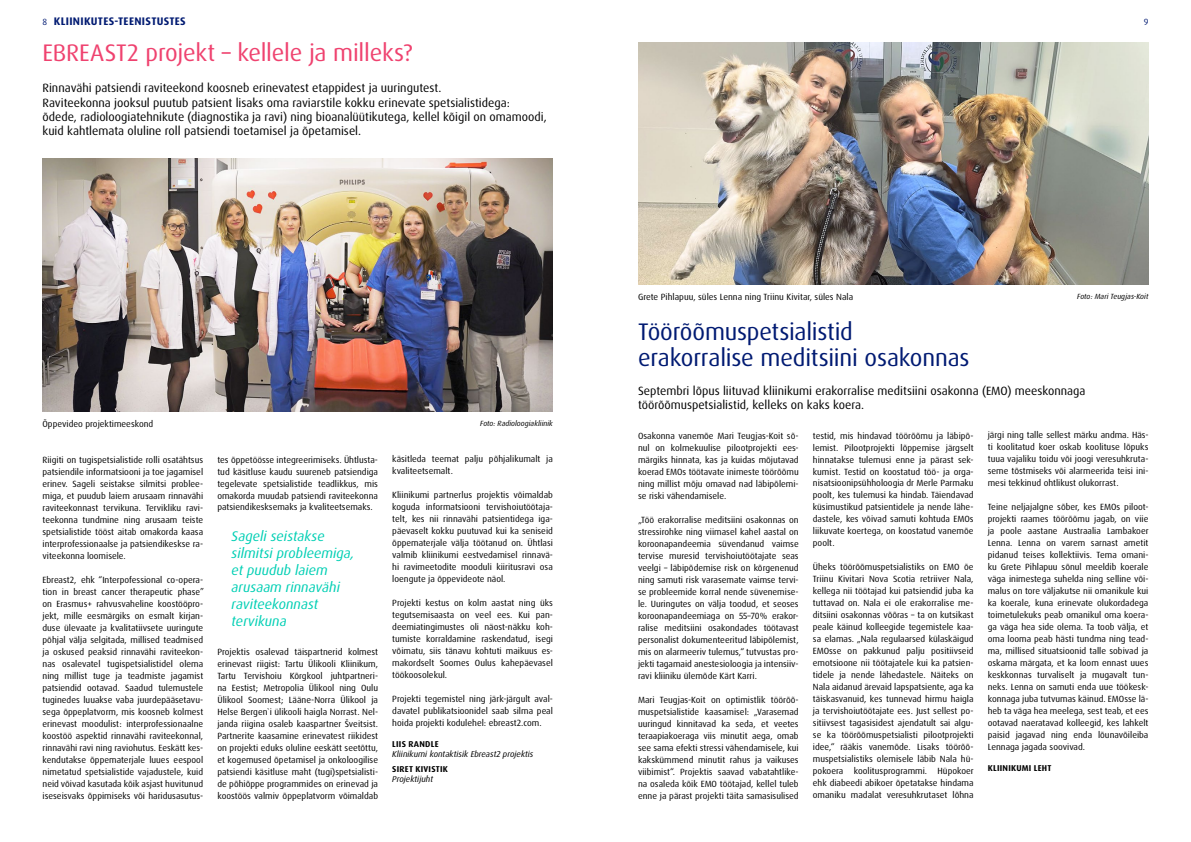
<style>
.page{position:relative;width:1191px;height:842px;background:#fff}
.page>*{position:absolute;margin:0;border:0;box-sizing:border-box;transform-origin:0 0}
.t1{font:24px/26px "Dax Pro";letter-spacing:-.005em;color:#001a72}
.t2{font:24px "Dax Pro";letter-spacing:-.01em;color:#ef426f}
.t3{font:italic 14px/17px "Dax Pro";color:#00cfb4}
.t4{font:12px/14.4px "Dax Pro";color:#000}
.t5{font:700 11px "Dax Pro";letter-spacing:.025em;color:#001a72}
.t6{font:9px/12px "Dax Pro";color:#000;text-align:justify}
.t7{font:9px "Dax Pro";color:#001a72}
.t8{font:italic 8.5px "Dax Pro";color:#000}
.t9{font:700 8.5px "Dax Pro";letter-spacing:.03em;color:#000}
.t10{font:italic 7.5px "Dax Pro";color:#000}
</style>
<div class="page">
<img style="left:43px;top:158px;width:510px;height:253px">
<img style="left:638px;top:43px;width:510px;height:242px">
<p class="t5" style="left:54px;top:14px;width:133px">KLIINIKUTES-TEENISTUSTES</p>
<h1 class="t2" style="left:43px;top:38px;width:371px">EBREAST2 projekt – kellele ja milleks?</h1>
<p class="t7" style="left:43px;top:16px;width:6px">8</p>
<p class="t7" style="left:1143px;top:16px;width:6px">9</p>
<p class="t4" style="left:43px;top:81px;width:506px">Rinnavähi patsiendi raviteekond koosneb erinevatest etappidest ja uuringutest.<br>Raviteekonna jooksul puutub patsient lisaks oma raviarstile kokku erinevate spetsialistidega: õdede, radioloogiatehnikute (diagnostika ja ravi) ning bioanalüütikutega, kellel kõigil on omamoodi, kuid kahtlemata oluline roll patsiendi toetamisel ja õpetamisel.</p>
<p class="t6" style="left:43px;top:418px;width:112px">Õppevideo projektimeeskond</p>
<p class="t6" style="left:43px;top:453px;width:162px">Riigiti on tugispetsialistide rolli osatähtsus patsiendile informatsiooni ja toe jagamisel erinev. Sageli seistakse silmitsi problee&shy;miga, et puudub laiem arusaam rinnavähi raviteekonnast tervikuna. Tervikliku ravi&shy;teekonna tundmine ning arusaam teiste spetsialistide tööst aitab omakorda kaasa interprofessionaalse ja patsiendikeskse ra&shy;viteekonna loomisele.</p>
<p class="t6" style="left:43px;top:573px;width:163px">Ebreast2, ehk “Interpofessional co-opera&shy;tion in breast cancer therapeutic phase” on Erasmus+ rahvusvaheline koostööpro&shy;jekt, mille eesmärgiks on esmalt kirjan&shy;duse ülevaate ja kvalitatiivsete uuringute põhjal välja selgitada, millised teadmised ja oskused peaksid rinnavähi raviteekon&shy;nas osalevatel tugispetsialistidel olema ning millist tuge ja teadmiste jagamist patsiendid ootavad. Saadud tulemustele tuginedes luuakse vaba juurdepääsetavu&shy;sega õppeplatvorm, mis koosneb kolmest erinevast moodulist: interprofessionaalne koostöö aspektid rinnavähi raviteekonnal, rinnavähi ravi ning raviohutus. Eeskätt kes&shy;kendutakse õppematerjale luues eespool nimetatud spetsialistide vajadustele, kuid neid võivad kasutada kõik asjast huvitunud iseseisvaks õppimiseks või haridusasutus-</p>
<p class="t6" style="left:217px;top:453px;width:162px">tes õppetöösse integreerimiseks. Ühtlusta&shy;tud käsitluse kaudu suureneb patsiendiga tegelevate spetsialistide teadlikkus, mis omakorda muudab patsiendi raviteekonna patsiendikesksemaks ja kvaliteetsemaks.</p>
<h2 class="t3" style="left:231px;top:527px;width:124px">Sageli seistakse silmitsi probleemiga, et puudub laiem arusaam rinnavähi raviteekonnast tervikuna</h2>
<p class="t6" style="left:217px;top:645px;width:162px">Projektis osalevad täispartnerid kolmest erinevast riigist: Tartu Ülikooli Kliinikum, Tartu Tervishoiu Kõrgkool juhtpartneri&shy;na Eestist; Metropolia Ülikool ning Oulu Ülikool Soomest; Lääne-Norra Ülikool ja Helse Bergen`i ülikooli haigla Norrast. Nel&shy;janda riigina osaleb kaaspartner Šveitsist.<br>Partnerite kaasamine erinevatest riikidest on projekti eduks oluline eeskätt seetõttu, et kogemused õpetamisel ja onkoloogilise patsiendi käsitluse maht (tugi)spetsialisti&shy;de põhiõppe programmides on erinevad ja koostöös valmiv õppeplatvorm võimaldab</p>
<p class="t10" style="left:480px;top:419px;width:74px">Foto: Radioloogiakliinik</p>
<p class="t6" style="left:392px;top:453px;width:162px">käsitleda teemat palju põhjalikumalt ja kvaliteetsemalt.</p>
<p class="t6" style="left:392px;top:489px;width:162px">Kliinikumi partnerlus projektis võimaldab koguda informatsiooni tervishoiutöötaja&shy;telt, kes nii rinnavähi patsientidega iga&shy;päevaselt kokku puutuvad kui ka seniseid õppematerjale välja töötanud on. Ühtlasi valmib kliinikumi eestvedamisel rinnavä&shy;hi ravimeetodite mooduli kiiritusravi osa loengute ja õppevideote näol.</p>
<p class="t6" style="left:392px;top:597px;width:162px">Projekti kestus on kolm aastat ning üks tegutsemisaasta on veel ees. Kui pan&shy;deemiatingimustes oli näost-näkku koh&shy;tumiste korraldamine raskendatud, isegi võimatu, siis tänavu kohtuti maikuus es&shy;makordselt Soomes Oulus kahepäevasel töökoosolekul.</p>
<p class="t6" style="left:392px;top:693px;width:162px">Projekti tegemistel ning järk-järgult aval&shy;davatel publikatsioonidel saab silma peal hoida projekti kodulehel: ebreast2.com.</p>
<p class="t9" style="left:392px;top:739px;width:48px">LIIS RANDLE</p>
<p class="t8" style="left:392px;top:749px;width:143px">Kliinikumi kontaktisik Ebreast2 projektis</p>
<p class="t9" style="left:392px;top:763px;width:57px">SIRET KIVISTIK</p>
<p class="t8" style="left:392px;top:773px;width:42px">Projektijuht</p>
<p class="t6" style="left:638px;top:291px;width:217px">Grete Pihlapuu, süles Lenna ning Triinu Kivitar, süles Nala</p>
<h1 class="t1" style="left:638px;top:319px;width:333px">Töörõõmuspetsialistid erakorralise meditsiini osakonnas</h1>
<p class="t10" style="left:1077px;top:292px;width:73px">Foto: Mari Teugjas-Koit</p>
<h3 class="t4" style="left:638px;top:383px;width:449px">Septembri lõpus liituvad kliinikumi erakorralise meditsiini osakonna (EMO) meeskonnaga töörõõmuspetsialistid, kelleks on kaks koera.</h3>
<p class="t6" style="left:638px;top:429px;width:162px">Osakonna vanemõe Mari Teugjas-Koit sõ&shy;nul on kolmekuulise pilootprojekti ees&shy;märgiks hinnata, kas ja kuidas mõjutavad koerad EMOs töötavate inimeste töörõõmu ning millist mõju omavad nad läbipõlemi&shy;se riski vähendamisele.</p>
<p class="t6" style="left:638px;top:513px;width:162px">„Töö erakorralise meditsiini osakonnas on stressirohke ning viimasel kahel aastal on koroonapandeemia süvendanud vaimse tervise muresid tervishoiutöötajate seas veelgi – läbipõdemise risk on kõrgenenud ning samuti risk varasemate vaimse tervi&shy;se probleemide korral nende süvenemise&shy;le. Uuringutes on välja toodud, et seoses koroonapandeemiaga on 55–70% erakor&shy;ralise meditsiini osakondades töötavast personalist dokumenteeritud läbipõlemist, mis on alarmeeriv tulemus,“ tutvustas pro&shy;jekti tagamaid anestesioloogia ja intensiiv&shy;ravi kliiniku ülemõde Kärt Karri.</p>
<p class="t6" style="left:638px;top:693px;width:162px">Mari Teugjas-Koit on optimistlik töörõõ&shy;muspetsialistide kaasamisel: „Varasemad uuringud kinnitavad ka seda, et veetes teraapiakoeraga viis minutit aega, omab see sama efekti stressi vähendamisele, kui kakskümmend minutit rahus ja vaikuses viibimist“. Projektis saavad vabatahtlike&shy;na osaleda kõik EMO töötajad, kellel tuleb enne ja pärast projekti täita samasisulised</p>
<p class="t6" style="left:813px;top:429px;width:162px">testid, mis hindavad töörõõmu ja läbipõ&shy;lemist. Pilootprojekti lõppemise järgselt hinnatakse tulemusi enne ja pärast sek&shy;kumist. Testid on koostatud töö- ja orga&shy;nisatsioonipsühholoogia dr Merle Parmaku poolt, kes tulemusi ka hindab. Täiendavad küsimustikud patsientidele ja nende lähe&shy;dastele, kes võivad samuti kohtuda EMOs liikuvate koertega, on koostatud vanemõe poolt.</p>
<p class="t6" style="left:813px;top:561px;width:162px">Üheks töörõõmuspetsialistiks on EMO õe Triinu Kivitari Nova Scotia retriiver Nala, kellega nii töötajad kui patsiendid juba ka tuttavad on. Nala ei ole erakorralise me&shy;ditsiini osakonnas võõras – ta on kutsikast peale käinud kolleegide tegemistele kaa&shy;sa elamas. „Nala regulaarsed külaskäigud EMOsse on pakkunud palju positiivseid emotsioone nii töötajatele kui ka patsien&shy;tidele ja nende lähedastele. Näiteks on Nala aidanud ärevaid lapspatsiente, aga ka täiskasvanuid, kes tunnevad hirmu haigla ja tervishoiutöötajate ees. Just sellest po&shy;sitiivsest tagasisidest ajendatult sai algu&shy;se ka töörõõmuspetsialisti pilootprojekti idee,“ rääkis vanemõde. Lisaks töörõõ&shy;muspetsialistiks olemisele läbib Nala hü&shy;pokoera koolitusprogrammi. Hüpokoer ehk diabeedi abikoer õpetatakse hindama omaniku madalat veresuhkrutaset lõhna</p>
<p class="t6" style="left:987px;top:429px;width:162px">järgi ning talle sellest märku andma. Häs&shy;ti koolitatud koer oskab koolituse lõpuks tuua vajaliku toidu või joogi veresuhkruta&shy;seme tõstmiseks või alarmeerida teisi ini&shy;mesi tekkinud ohtlikust olukorrast.</p>
<p class="t6" style="left:987px;top:501px;width:162px">Teine neljajalgne sõber, kes EMOs piloot&shy;projekti raames töörõõmu jagab, on viie ja poole aastane Austraalia Lambakoer Lenna. Lenna on varem sarnast ametit pidanud teises kollektiivis. Tema omani&shy;ku Grete Pihlapuu sõnul meeldib koerale väga inimestega suhelda ning selline või&shy;malus on tore väljakutse nii omanikule kui ka koerale, kuna erinevate olukordadega toimetulekuks peab omanikul oma koera&shy;ga väga hea side olema. Ta toob välja, et oma looma peab hästi tundma ning tead&shy;ma, millised situatsioonid talle sobivad ja oskama märgata, et ka loom ennast uues keskkonnas turvaliselt ja mugavalt tun&shy;neks. Lenna on samuti enda uue töökesk&shy;konnaga juba tutvumas käinud. EMOsse lä&shy;heb ta väga hea meelega, sest teab, et ees ootavad naeratavad kolleegid, kes lahkelt paisid jagavad ning enda lõunavõileiba Lennaga jagada soovivad.</p>
<p class="t9" style="left:987px;top:763px;width:65px">KLIINIKUMI LEHT</p>
</div>
